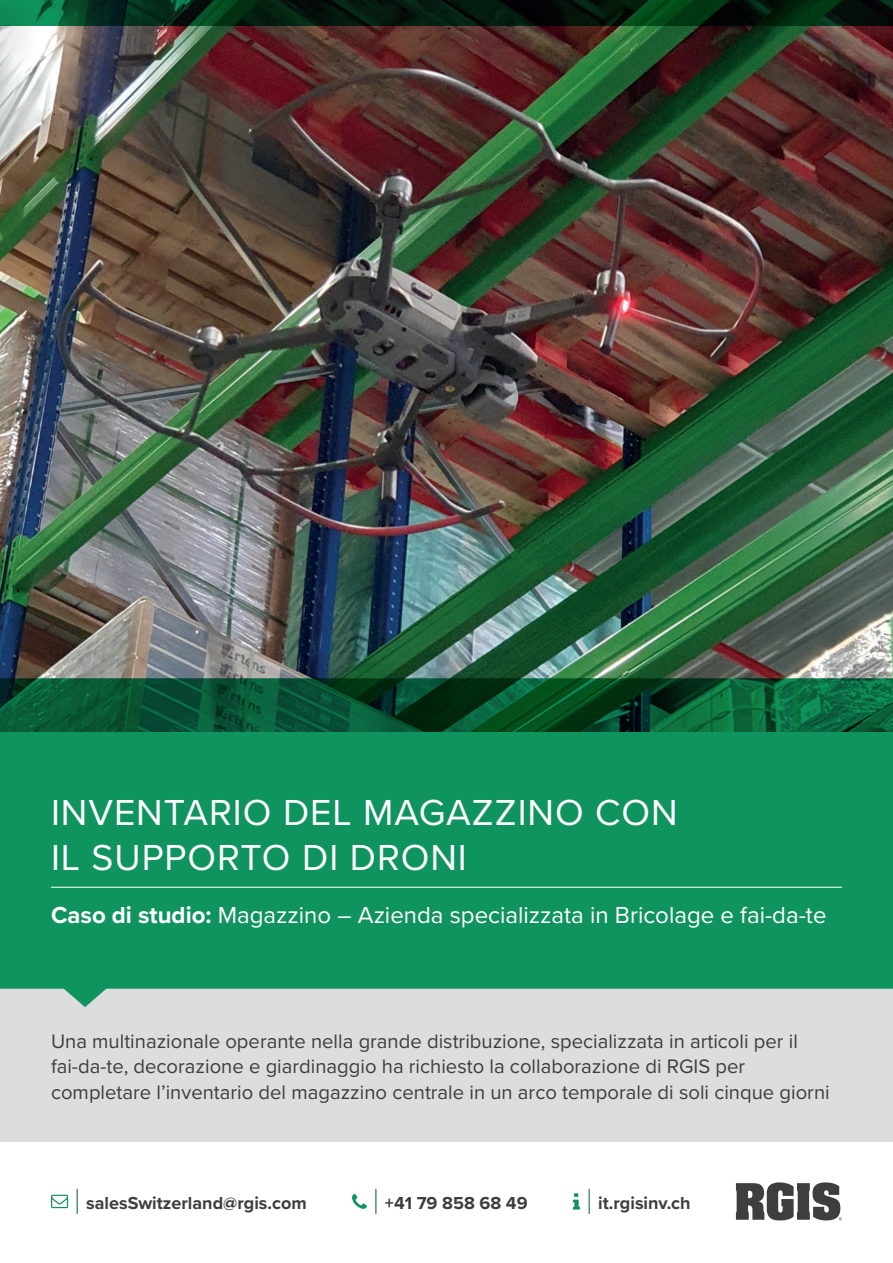
<style>
.page{position:relative;width:893px;height:1263px;background:#fff}
.page>*{position:absolute;margin:0;border:0;box-sizing:border-box;transform-origin:0 0}
.t1{font:37.5px/45px "Proxima Nova";letter-spacing:.025em;color:#fff}
.t2{font:24px "Proxima Nova";color:#fff}
.t3{font:20.25px/25.5px "Proxima Nova";color:#3e3e3f}
.t4{font:700 18px "Proxima Nova";color:#3e3e3f}
.s1{font-weight:700}
</style>
<div class="page">
<svg style="left:589px;top:1189px;width:1px;height:24px"></svg>
<svg style="left:573px;top:1193px;width:7px;height:16px"></svg>
<svg style="left:736px;top:1182px;width:106px;height:38px"></svg>
<svg style="left:77px;top:1189px;width:1px;height:24px"></svg>
<svg style="left:51px;top:1195px;width:17px;height:13px"></svg>
<svg style="left:375px;top:1189px;width:1px;height:24px"></svg>
<svg style="left:352px;top:1194px;width:15px;height:15px"></svg>
<div style="left:0;top:989px;width:893px;height:153px;background:#dcdddf"></div>
<svg style="left:0;top:731px;width:893px;height:276px;background:#1d9867"></svg>
<hr style="left:51px;top:887px;width:791px;height:1px;background:#fff">
<img style="left:0;top:26px;width:893px;height:705px">
<svg style="left:0;top:0;width:893px;height:26px;background:#042916"></svg>
<h1 class="t1" style="left:51px;top:788px;width:628px">INVENTARIO DEL MAGAZZINO CON<br>IL SUPPORTO DI DRONI</h1>
<p class="t2" style="left:51px;top:897px;width:777px"><span class="s1">Caso di studio:</span> Magazzino – Azienda specializzata in Bricolage e fai-da-te</p>
<p class="t3" style="left:51px;top:1027px;width:780px">Una multinazionale operante nella grande distribuzione, specializzata in articoli per il fai-da-te, decorazione e giardinaggio ha richiesto la collaborazione di RGIS per completare l’inventario del magazzino centrale in un arco temporale di soli cinque giorni</p>
<p class="t4" style="left:86px;top:1189px;width:222px">salesSwitzerland@rgis.com</p>
<p class="t4" style="left:385px;top:1189px;width:144px">+41 79 858 68 49</p>
<p class="t4" style="left:598px;top:1189px;width:94px">it.rgisinv.ch</p>
</div>
